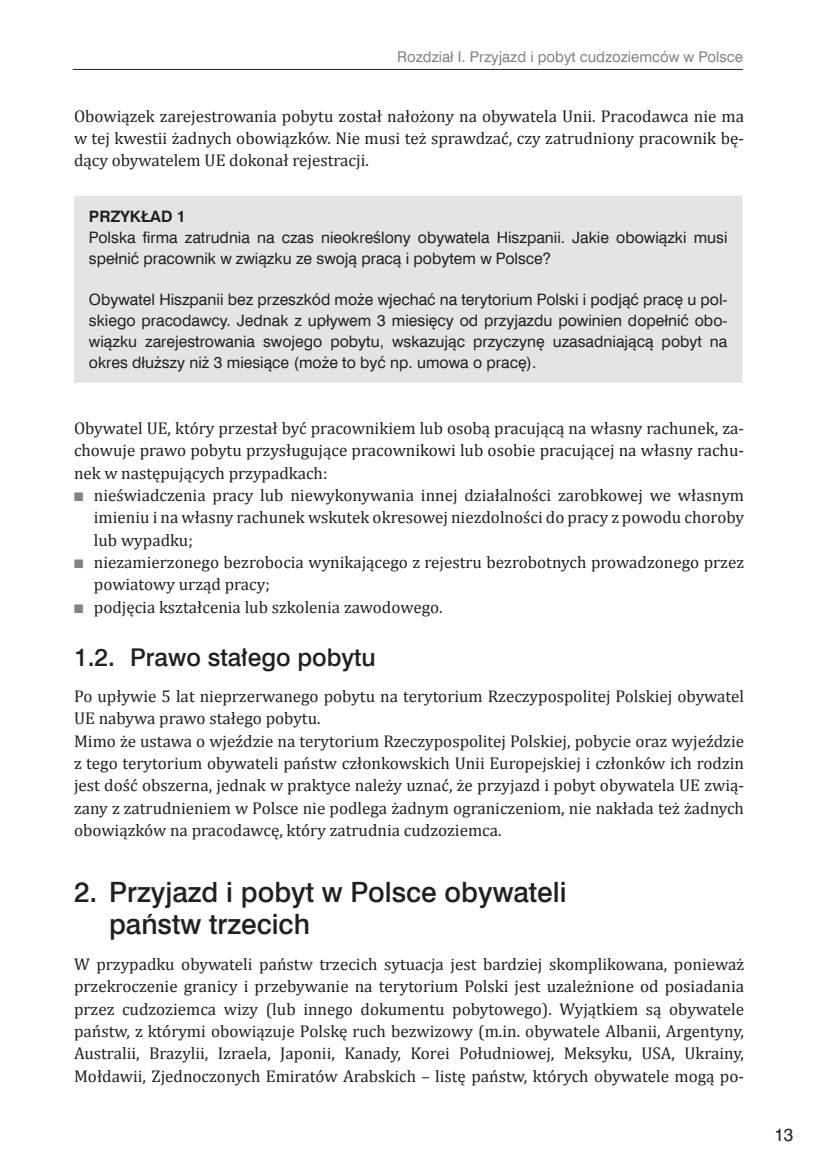
<style>
.page{position:relative;width:819px;height:1166px;background:#fff}
.page>*{position:absolute;margin:0;border:0;box-sizing:border-box;transform-origin:0 0}
.t1{font:28px/31.5px "Swis 721 Md EU";color:#231f20}
.t2{font:24.5px "Swis 721 Md EU";color:#231f20}
.t3{font:17.5px "Swiss 721 TL";color:#231f20}
.t4{font:17.15px/22.4px "Cambria";color:#231f20;text-align:justify}
.t5{font:15.75px/21px "Swiss 721 TL";color:#231f20}
.t6{font:700 15.75px "Swiss 721 TL";color:#231f20}
.t7{font:14.88px "Swiss 721 TL";color:#808285}
.s1{color:#808285}
</style>
<div class="page">
<hr style="left:73px;top:69px;width:669px;height:1px;background:#231f20">
<div style="left:74px;top:196px;width:668px;height:187px;background:#e3e4e5"></div>
<p class="t7" style="left:397px;top:47px;width:347px">Rozdział I. Przyjazd i pobyt cudzoziemców w Polsce</p>
<p class="t4" style="left:74px;top:104px;width:671px">Obowiązek zarejestrowania pobytu został nałożony na obywatela Unii. Pracodawca nie ma w tej kwestii żadnych obowiązków. Nie musi też sprawdzać, czy zatrudniony pracownik bę&shy;dący obywatelem UE dokonał rejestracji.</p>
<p class="t6" style="left:89px;top:206px;width:98px">PRZYKŁAD 1</p>
<p class="t5" style="left:89px;top:226px;width:640px">Polska firma zatrudnia na czas nieokreślony obywatela Hiszpanii. Jakie obowiązki musi spełnić pracownik w związku ze swoją pracą i pobytem w Polsce?</p>
<p class="t5" style="left:89px;top:289px;width:640px;text-align:justify">Obywatel Hiszpanii bez przeszkód może wjechać na terytorium Polski i podjąć pracę u pol&shy;skiego pracodawcy. Jednak z upływem 3 miesięcy od przyjazdu powinien dopełnić obo&shy;wiązku zarejestrowania swojego pobytu, wskazując przyczynę uzasadniającą pobyt na okres dłuższy niż 3 miesiące (może to być np. umowa o pracę).</p>
<p class="t4" style="left:74px;top:417px;width:671px">Obywatel UE, który przestał być pracownikiem lub osobą pracującą na własny rachunek, za&shy;chowuje prawo pobytu przysługujące pracownikowi lub osobie pracującej na własny rachu&shy;nek w następujących przypadkach:</p>
<p class="t4" style="left:94px;top:484px;width:651px;text-indent:-20px"><span class="s1">■</span> nieświadczenia pracy lub niewykonywania innej działalności zarobkowej we własnym imieniu i na własny rachunek wskutek okresowej niezdolności do pracy z powodu choroby lub wypadku;</p>
<p class="t4" style="left:94px;top:551px;width:651px;text-indent:-20px"><span class="s1">■</span> niezamierzonego bezrobocia wynikającego z rejestru bezrobotnych prowadzonego przez powiatowy urząd pracy;</p>
<p class="t4" style="left:74px;top:596px;width:370px"><span class="s1">■</span> podjęcia kształcenia lub szkolenia zawodowego.</p>
<h2 class="t2" style="left:74px;top:642px;width:303px">1.2. Prawo stałego pobytu</h2>
<p class="t4" style="left:74px;top:685px;width:671px;text-align:left">Po upływie 5 lat nieprzerwanego pobytu na terytorium Rzeczypospolitej Polskiej obywatel UE nabywa prawo stałego pobytu.<br>Mimo że ustawa o wjeździe na terytorium Rzeczypospolitej Polskiej, pobycie oraz wyjeździe z tego terytorium obywateli państw członkowskich Unii Europejskiej i członków ich rodzin jest dość obszerna, jednak w praktyce należy uznać, że przyjazd i pobyt obywatela UE zwią&shy;zany z zatrudnieniem w Polsce nie podlega żadnym ograniczeniom, nie nakłada też żadnych obowiązków na pracodawcę, który zatrudnia cudzoziemca.</p>
<h1 class="t1" style="left:109px;top:878px;width:459px;text-indent:-35px">2. Przyjazd i pobyt w Polsce obywateli państw trzecich</h1>
<p class="t4" style="left:74px;top:953px;width:671px">W przypadku obywateli państw trzecich sytuacja jest bardziej skomplikowana, ponieważ przekroczenie granicy i przebywanie na terytorium Polski jest uzależnione od posiadania przez cudzoziemca wizy (lub innego dokumentu pobytowego). Wyjątkiem są obywatele państw, z którymi obowiązuje Polskę ruch bezwizowy (m.in. obywatele Albanii, Argentyny, Australii, Brazylii, Izraela, Japonii, Kanady, Korei Południowej, Meksyku, USA, Ukrainy, Mołdawii, Zjednoczonych Emiratów Arabskich – listę państw, których obywatele mogą po-</p>
<p class="t3" style="left:774px;top:1124px;width:21px">13</p>
</div>
